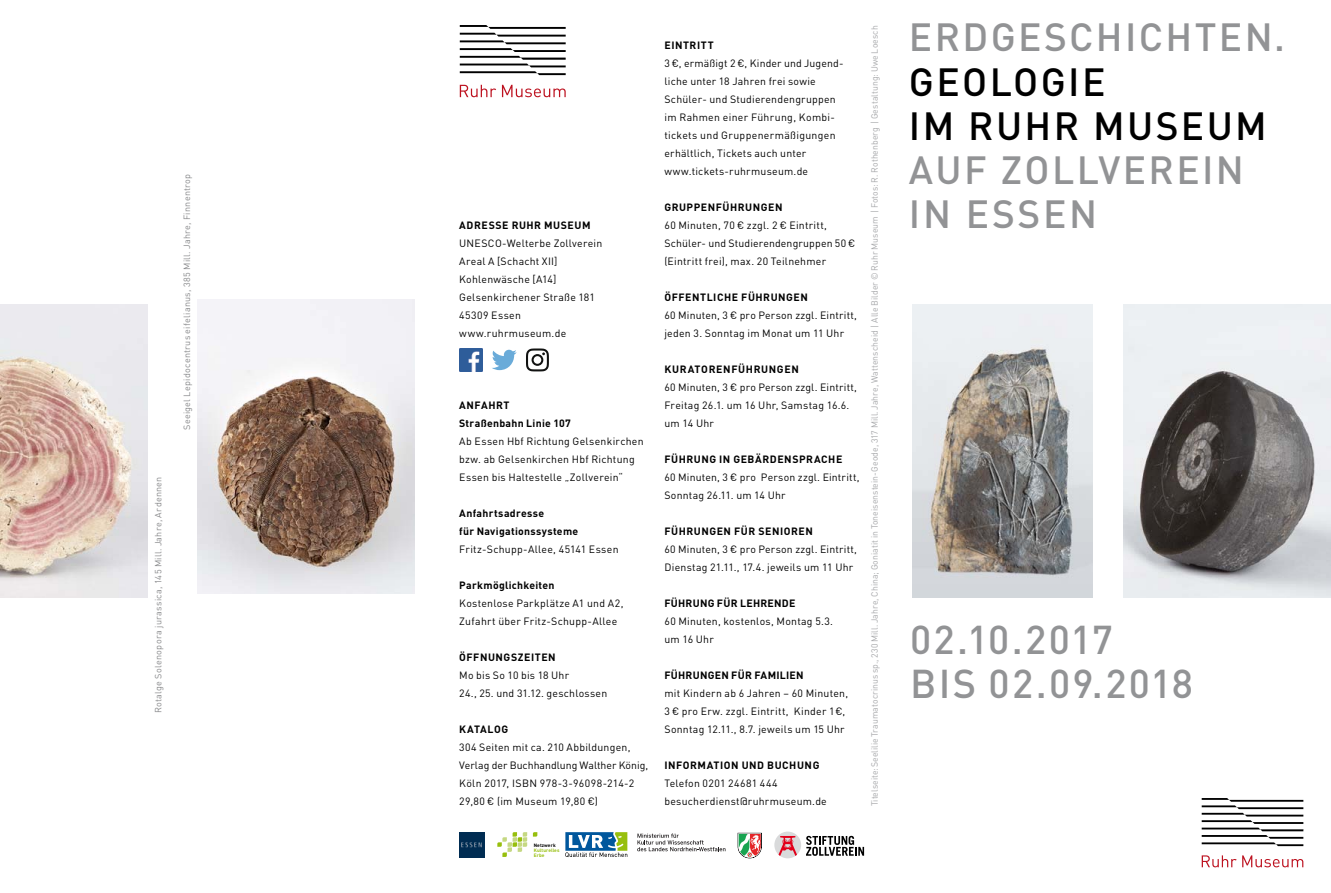
<style>
.page{position:relative;width:1331px;height:893px;background:#fff}
.page>*{position:absolute;margin:0;border:0;box-sizing:border-box;transform-origin:0 0}
.t1{font:500 39.75px/44.2px "DINCE";letter-spacing:.055em;color:#929395}
.t2{font:500 38.85px/44.2px "DINCE";letter-spacing:.06em;color:#929395}
.t3{font:500 38.85px/44.2px "DINCE";letter-spacing:.06em;color:#000}
.t4{font:10.5px/18px "DIN";letter-spacing:.025em;color:#000}
.t5{font:700 10.5px/18px "DIN";letter-spacing:.03em;color:#000}
.t6{font:700 10.5px "DIN";letter-spacing:.055em;color:#000}
.t7{font:9px "DIN";letter-spacing:.005em;color:#a7a8aa;scale:.96 1}
.t8{font:9px "DIN";letter-spacing:.03em;color:#87888a}
.t9{font:700 4.8px/5.1px "DIN";letter-spacing:.02em;color:#97bf0d}
.t10{font:700 4.8px "DIN";letter-spacing:.02em;color:#000}
.s1{font-family:"DIN Offc"}
.s2{font-weight:700}
</style>
<div class="page">
<img style="left:0;top:304px;width:148px;height:293px">
<img style="left:198px;top:300px;width:217px;height:293px">
<img style="left:1124px;top:304px;width:207px;height:293px">
<img style="left:912px;top:304px;width:181px;height:293px">
<svg style="left:1202px;top:855px;width:101px;height:12px"></svg>
<svg style="left:1202px;top:798px;width:101px;height:48px"></svg>
<svg style="left:460px;top:85px;width:36px;height:12px"></svg>
<svg style="left:502px;top:85px;width:64px;height:12px"></svg>
<svg style="left:460px;top:25px;width:106px;height:50px"></svg>
<img style="left:459px;top:832px;width:25px;height:25px">
<img style="left:459px;top:348px;width:23px;height:23px">
<svg style="left:492px;top:350px;width:25px;height:20px"></svg>
<svg style="left:526px;top:348px;width:23px;height:23px"></svg>
<svg style="left:806px;top:836px;width:58px;height:20px"></svg>
<div style="left:774px;top:832px;width:27px;height:26px;background:#d9dadb;border-radius:50%"></div>
<svg style="left:778px;top:836px;width:19px;height:20px"></svg>
<svg style="left:497px;top:832px;width:30px;height:25px"></svg>
<svg style="left:533px;top:832px;width:4px;height:5px"></svg>
<svg style="left:565px;top:832px;width:62px;height:25px"></svg>
<svg style="left:738px;top:833px;width:24px;height:25px"></svg>
<svg style="left:637px;top:833px;width:88px;height:18px"></svg>
<p class="t8" style="left:153px;top:713px;width:238px;rotate:-90deg">Rotalge Solenopora jurassica, 145 Mill. Jahre, Ardennen</p>
<p class="t8" style="left:182px;top:430px;width:258px;rotate:-90deg">Seeigel Lepidocentrus eifelianus, 385 Mill. Jahre, Finnentrop</p>
<p class="t6" style="left:459px;top:218px;width:133px">ADRESSE RUHR MUSEUM</p>
<p class="t4" style="left:459px;top:234px;width:145px">UNESCO-Welterbe Zollverein<br>Areal A [Schacht XII]<br>Kohlenwäsche [A14]<br>Gelsenkirchener Straße 181<br>45309 Essen www.ruhrmuseum.de</p>
<p class="t5" style="left:459px;top:395px;width:113px">ANFAHRT<br>Straßenbahn Linie 107</p>
<p class="t4" style="left:459px;top:432px;width:186px">Ab Essen Hbf Richtung Gelsenkirchen bzw. ab Gelsenkirchen Hbf Richtung<br>Essen bis Haltestelle „Zollverein“</p>
<p class="t5" style="left:459px;top:503px;width:120px">Anfahrtsadresse<br>für Navigationssysteme</p>
<p class="t4" style="left:459px;top:540px;width:161px">Fritz-Schupp-Allee, 45141 Essen</p>
<p class="t5" style="left:459px;top:575px;width:97px">Parkmöglichkeiten</p>
<p class="t4" style="left:459px;top:594px;width:166px">Kostenlose Parkplätze A1 und A2,<br>Zufahrt über Fritz-Schupp-Allee</p>
<p class="t6" style="left:459px;top:650px;width:98px">ÖFFNUNGSZEITEN</p>
<p class="t4" style="left:459px;top:666px;width:150px">Mo bis So 10 bis 18 Uhr<br>24., 25. und 31.12. geschlossen</p>
<p class="t5" style="left:459px;top:719px;width:16px">Katal</p>
<p class="t5" style="left:494px;top:719px;width:14px">og</p>
<p class="t4" style="left:459px;top:738px;width:191px">304 Seiten mit ca. 210 Abbildungen, Verlag der Buchhandlung Walther König, Köln 2017, ISBN 978-3-96098-214-2<br>29,80 <span class="s1">€</span> (im Museum 19,80 <span class="s1">€</span>)</p>
<p class="t10" style="left:534px;top:842px;width:23px">Netzwerk</p>
<p class="t9" style="left:534px;top:847px;width:27px">Kulturelles<br>Erbe</p>
<p class="t4" style="left:664px;top:36px;width:181px"><span class="s2">EINTRITT<br></span>3 <span class="s1">€</span>, ermäßigt 2 <span class="s1">€</span>, Kinder und Jugend&shy;liche unter 18 Jahren frei sowie<br>Schüler- und Studierendengruppen im Rahmen einer Führung, Kombi&shy;tickets und Gruppenermäßigungen erhältlich, Tickets auch unter www.tickets-ruhrmuseum.de</p>
<p class="t4" style="left:664px;top:198px;width:192px"><span class="s2">GRUPPENFÜHRUNGEN<br></span>60 Minuten, 70 <span class="s1">€</span> zzgl. 2 <span class="s1">€</span> Eintritt,<br>Schüler- und Studierendengruppen 50 <span class="s1">€ </span>(Eintritt frei), max. 20 Teilnehmer</p>
<p class="t4" style="left:664px;top:288px;width:194px"><span class="s2">ÖFFENTLICHE FÜHRUNGEN<br></span>60 Minuten, 3 <span class="s1">€</span> pro Person zzgl. Eintritt, jeden 3. Sonntag im Monat um 11 Uhr</p>
<p class="t5" style="left:664px;top:359px;width:16px">Kurat</p>
<p class="t4" style="left:664px;top:360px;width:194px;text-indent:37px"><span class="s2">orenführungen<br></span>60 Minuten, 3 <span class="s1">€</span> pro Person zzgl. Eintritt,<br>Freitag 26.1. um 16 Uhr, Samstag 16.6. um 14 Uhr</p>
<p class="t5" style="left:664px;top:449px;width:16px">Führung</p>
<p class="t4" style="left:664px;top:450px;width:197px;text-indent:55px"><span class="s2">in Gebärdensprache<br></span>60 Minuten, 3 <span class="s1">€</span> pro Person zzgl. Eintritt,<br>Sonntag 26.11. um 14 Uhr</p>
<p class="t4" style="left:664px;top:522px;width:194px"><span class="s2">FÜHRUNGen FÜR SENIOREN<br></span>60 Minuten, 3 <span class="s1">€</span> pro Person zzgl. Eintritt,<br>Dienstag 21.11., 17.4. jeweils um 11 Uhr</p>
<p class="t5" style="left:664px;top:593px;width:132px">FÜHRUNG FÜR LEHRENDE</p>
<p class="t4" style="left:664px;top:612px;width:170px">60 Minuten, kostenlos, Montag 5.3. um 16 Uhr</p>
<p class="t5" style="left:664px;top:665px;width:141px">FÜHRUNGen FÜR FAMILIEN</p>
<p class="t4" style="left:664px;top:684px;width:185px">mit Kindern ab 6 Jahren – 60 Minuten,<br>3 <span class="s1">€</span> pro Erw. zzgl. Eintritt, Kinder 1<span class="s1">€</span>,<br>Sonntag 12.11., 8.7. jeweils um 15 Uhr</p>
<p class="t5" style="left:664px;top:755px;width:34px">Informati</p>
<p class="t5" style="left:724px;top:755px;width:26px">on und</p>
<p class="t5" style="left:767px;top:755px;width:9px">Buchung</p>
<p class="t4" style="left:664px;top:774px;width:164px">Telefon 0201 24681 444 besucherdienst@ruhrmuseum.de</p>
<p class="t7" style="left:869px;top:806px;width:815px;rotate:-90deg">Titelseite: Seelilie Traumatocrinus sp., 230 Mill. Jahre, China; Goniatit in Toneisenstein-Geode, 317 Mill. Jahre, Wattenscheid | Alle Bilder © Ruhr Museum | Fotos: R. Rothenberg | Gestaltung: Uwe Loesch</p>
<h2 class="t2" style="left:909px;top:14px;width:378px">ERDGESCHICHTEN.</h2>
<h2 class="t3" style="left:909px;top:58px;width:359px">GEOLOGIE<br>IM RUHR MUSEUM</h2>
<h2 class="t2" style="left:909px;top:147px;width:336px">AUF ZOLLVEREIN<br>IN ESSEN</h2>
<h1 class="t1" style="left:910px;top:616px;width:284px">02.10.2017<br>BIS 02.09.2018</h1>
</div>
